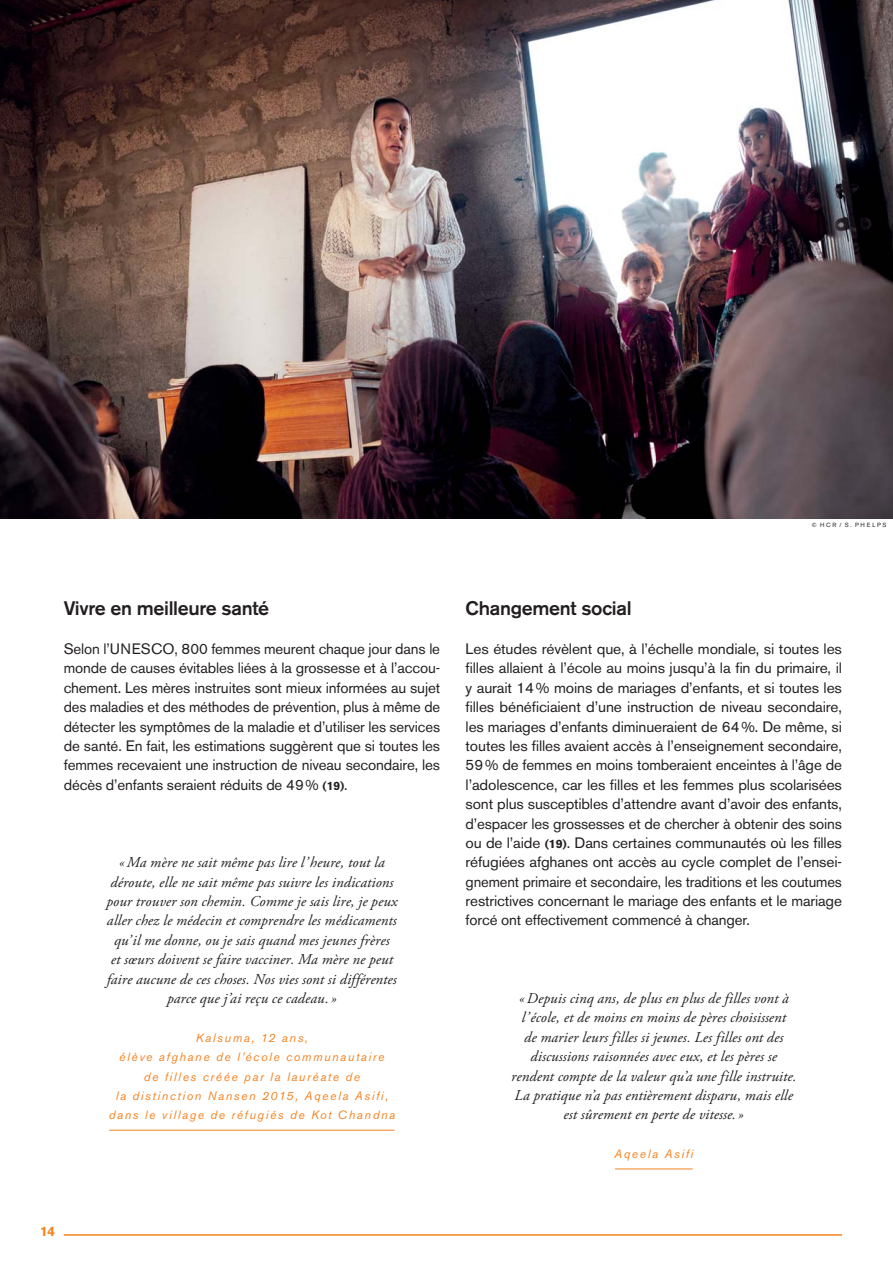
<style>
.page{position:relative;width:893px;height:1263px;background:#fff}
.page>*{position:absolute;margin:0;border:0;box-sizing:border-box;transform-origin:0 0}
.t1{font:500 19.5px "Akzidenz Grotesk BE";letter-spacing:-.015em;color:#231f20}
.t2{font:15px/19.4px "Akzidenz Grotesk BE";letter-spacing:-.01em;color:#231f20;text-align:justify}
.t3{font:italic 15px/19.4px "Adobe Garamond Pro";letter-spacing:.01em;color:#231f20;text-align:center}
.t4{font:700 13.5px "Akzidenz Grotesk BE";color:#f5821f}
.t5{font:italic 12px/19.4px "Akzidenz Grotesk BE";letter-spacing:.135em;color:#f5821f;text-align:center}
.t6{font:6px "Akzidenz Grotesk BE";letter-spacing:.29em;color:#231f20}
.s1{font-weight:700;font-size:12px}
</style>
<div class="page">
<img style="left:0;top:0;width:893px;height:518px">
<hr style="left:109px;top:1130px;width:285px;height:1px;background:#f5821f">
<hr style="left:615px;top:1169px;width:78px;height:1px;background:#f5821f">
<hr style="left:64px;top:1234px;width:778px;height:2px;background:#f5821f">
<p class="t6" style="left:812px;top:523px;width:76px">© HCR / S. PHELPS</p>
<h1 class="t1" style="left:64px;top:601px;width:207px">Vivre en meilleure santé</h1>
<p class="t2" style="left:64px;top:641px;width:378px">Selon l’UNESCO, 800 femmes meurent chaque jour dans le monde de causes évitables liées à la grossesse et à l’accou&shy;chement. Les mères instruites sont mieux informées au sujet des maladies et des méthodes de prévention, plus à même de détecter les symptômes de la maladie et d’utiliser les services de santé. En fait, les estimations suggèrent que si toutes les femmes recevaient une instruction de niveau secondaire, les décès d’enfants seraient réduits de 49 % <span class="s1">(19)</span>.</p>
<p class="t3" style="left:106px;top:854px;width:293px">« Ma mère ne sait même pas lire l’heure, tout la déroute, elle ne sait même pas suivre les indications pour trouver son chemin. Comme je sais lire, je peux aller chez le médecin et comprendre les médicaments qu’il me donne, ou je sais quand mes jeunes frères<br>et sœurs doivent se faire vacciner. Ma mère ne peut faire aucune de ces choses. Nos vies sont si différentes parce que j’ai reçu ce cadeau. »</p>
<p class="t5" style="left:109px;top:1029px;width:288px">Kalsuma, 12 ans,<br>élève afghane de l’école communautaire<br>de filles créée par la lauréate de<br>la distinction Nansen 2015, Aqeela Asifi, dans le village de réfugiés de Kot Chandna</p>
<h1 class="t1" style="left:466px;top:601px;width:167px">Changement social</h1>
<p class="t2" style="left:466px;top:641px;width:378px">Les études révèlent que, à l’échelle mondiale, si toutes les filles allaient à l’école au moins jusqu’à la fin du primaire, il y aurait 14 % moins de mariages d’enfants, et si toutes les filles bénéficiaient d’une instruction de niveau secondaire, les mariages d’enfants diminueraient de 64 %. De même, si toutes les filles avaient accès à l’enseignement secondaire, 59 % de femmes en moins tomberaient enceintes à l’âge de l’adolescence, car les filles et les femmes plus scolarisées sont plus susceptibles d’attendre avant d’avoir des enfants, d’espacer les grossesses et de chercher à obtenir des soins ou de l’aide <span class="s1">(19)</span>. Dans certaines communautés où les filles réfugiées afghanes ont accès au cycle complet de l’ensei&shy;gnement primaire et secondaire, les traditions et les coutumes restrictives concernant le mariage des enfants et le mariage forcé ont effectivement commencé à changer.</p>
<p class="t3" style="left:511px;top:990px;width:287px">« Depuis cinq ans, de plus en plus de filles vont à l’école, et de moins en moins de pères choisissent<br>de marier leurs filles si jeunes. Les filles ont des discussions raisonnées avec eux, et les pères se rendent compte de la valeur qu’a une fille instruite.<br>La pratique n’a pas entièrement disparu, mais elle est sûrement en perte de vitesse. »</p>
<p class="t5" style="left:614px;top:1146px;width:81px">Aqeela Asifi</p>
<p class="t4" style="left:40px;top:1226px;width:17px">14</p>
</div>
